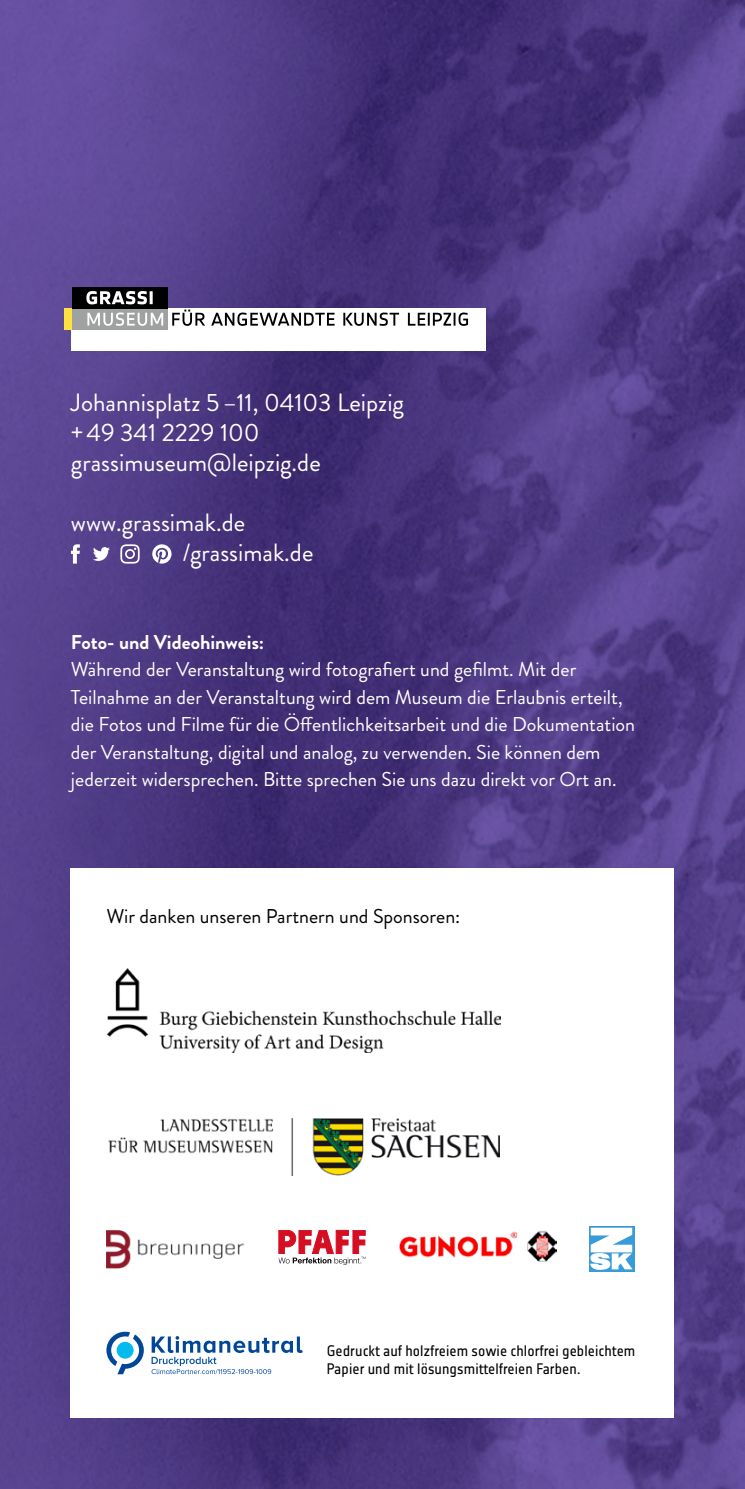
<style>
.page{position:relative;width:745px;height:1489px;background:#fff}
.page>*{position:absolute;margin:0;border:0;box-sizing:border-box;transform-origin:0 0}
.t1{font:25px/30px "Brandon Grotesque";color:#fff}
.t2{font:20px/27.5px "Brandon Grotesque";color:#fff}
.t3{font:20px "Brandon Grotesque";color:#000}
.t4{font:700 20px "Brandon Grotesque";color:#fff}
.t5{font:15px/18px "Notes Regular Tf";letter-spacing:.005em;color:#000}
</style>
<div class="page">
<img style="left:0;top:0;width:744px;height:1488px">
<div style="left:71px;top:868px;width:602px;height:549px;background:#fff"></div>
<div style="left:72px;top:308px;width:413px;height:43px;background:#fff"></div>
<div style="left:72px;top:308px;width:96px;height:22px;background:#a0a1a1"></div>
<div style="left:72px;top:287px;width:96px;height:21px;background:#000"></div>
<div style="left:64px;top:308px;width:8px;height:22px;background:#ffe142"></div>
<svg style="left:86px;top:291px;width:66px;height:13px"></svg>
<svg style="left:87px;top:312px;width:76px;height:14px"></svg>
<svg style="left:172px;top:309px;width:295px;height:17px"></svg>
<svg style="left:152px;top:544px;width:19px;height:19px"></svg>
<svg style="left:120px;top:544px;width:19px;height:19px"></svg>
<svg style="left:93px;top:547px;width:17px;height:14px"></svg>
<svg style="left:71px;top:544px;width:9px;height:19px"></svg>
<img style="left:106px;top:1230px;width:139px;height:39px">
<img style="left:108px;top:968px;width:392px;height:84px">
<img style="left:399px;top:1230px;width:157px;height:32px">
<svg style="left:278px;top:1230px;width:87px;height:34px"></svg>
<img style="left:108px;top:1118px;width:391px;height:57px">
<svg style="left:589px;top:1226px;width:46px;height:46px"></svg>
<svg style="left:589px;top:1226px;width:45px;height:45px"></svg>
<svg style="left:590px;top:1227px;width:42px;height:42px"></svg>
<svg style="left:106px;top:1331px;width:38px;height:43px"></svg>
<svg style="left:151px;top:1336px;width:151px;height:37px"></svg>
<p class="t1" style="left:71px;top:388px;width:334px">Johannisplatz 5–11, 04103 Leipzig +49 341 2229 100 grassimuseum@leipzig.de</p>
<p class="t1" style="left:182px;top:508px;width:132px;text-indent:-112px">www.grassimak.de /grassimak.de</p>
<p class="t4" style="left:71px;top:627px;width:195px">Foto- und Videohinweis:</p>
<p class="t2" style="left:71px;top:655px;width:565px">Während der Veranstaltung wird fotografiert und gefilmt. Mit der Teilnahme an der Veranstaltung wird dem Museum die Erlaubnis erteilt, die Fotos und Filme für die Öffentlichkeitsarbeit und die Dokumentation der Veranstaltung, digital und analog, zu verwenden. Sie können dem jederzeit widersprechen. Bitte sprechen Sie uns dazu direkt vor Ort an.</p>
<p class="t3" style="left:106px;top:902px;width:355px">Wir danken unseren Partnern und Sponsoren:</p>
<p class="t5" style="left:326px;top:1341px;width:310px">Gedruckt auf holzfreiem sowie chlorfrei gebleichtem<br>Papier und mit lösungsmittelfreien Farben.</p>
</div>
